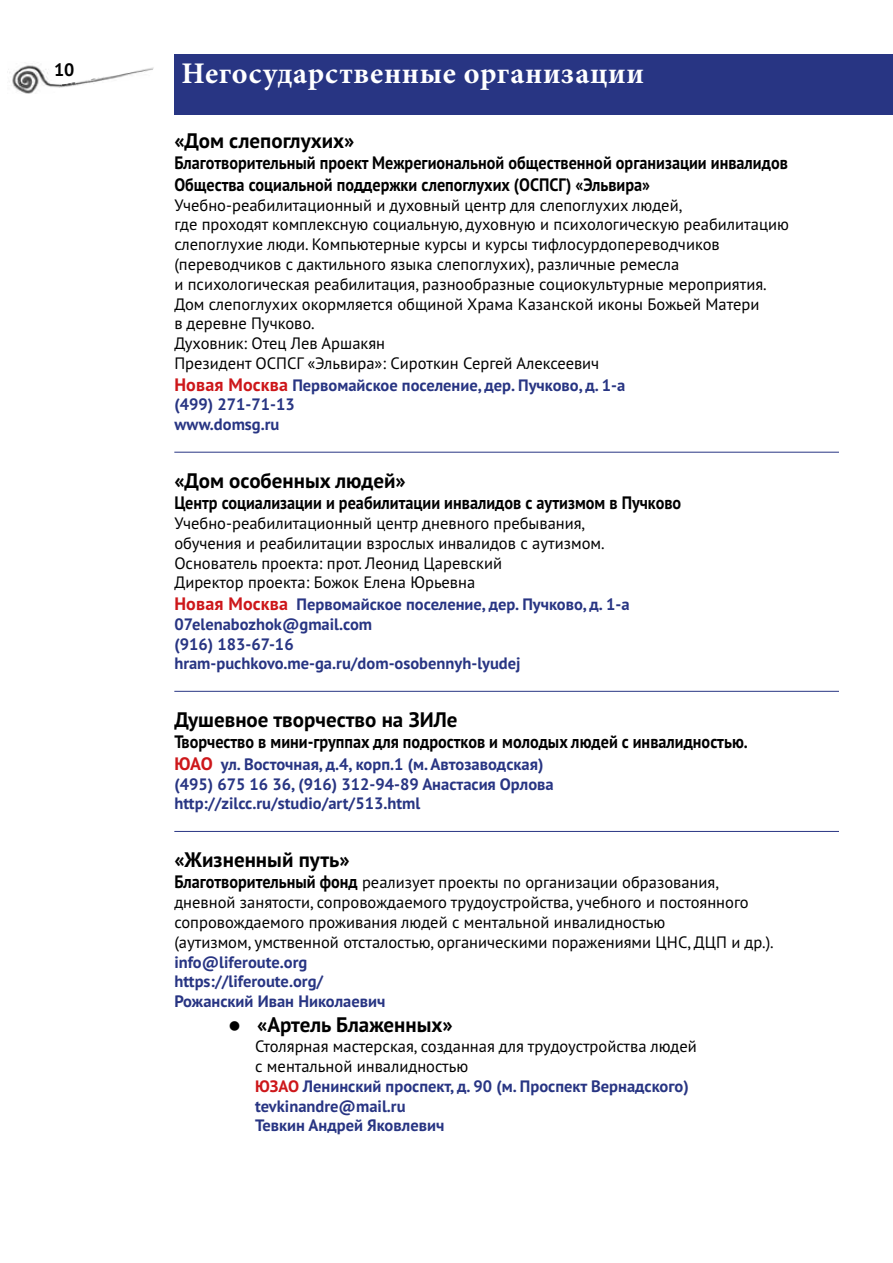
<style>
.page{position:relative;width:893px;height:1263px;background:#fff}
.page>*{position:absolute;margin:0;border:0;box-sizing:border-box;transform-origin:0 0}
.t1{font:700 30px "Minion Pro";letter-spacing:.02em;color:#fff}
.t2{font:700 21px "PT Sans Pro";color:#000}
.t3{font:700 18px/21.6px "PT Sans Pro";color:#000;scale:.9 1}
.t4{font:700 18px "PT Sans Pro";color:#000}
.t5{font:16.5px/19.8px "PT Sans Pro";color:#000}
.t6{font:700 16.5px/19.8px "PT Sans Pro";color:#283583}
.s1{font-size:18px;color:#cd171a}
.s2{font-weight:700;font-size:18px}
.s3{font-weight:400;color:#000}
.s4{color:#cd171a}
</style>
<div class="page">
<img style="left:8px;top:65px;width:146px;height:29px">
<div style="left:174px;top:54px;width:719px;height:61px;background:#283583"></div>
<hr style="left:174px;top:452px;width:665px;height:1px;background:#283583">
<hr style="left:174px;top:691px;width:665px;height:1px;background:#283583">
<hr style="left:174px;top:831px;width:665px;height:1px;background:#283583">
<p class="t4" style="left:54px;top:57px;width:22px">10</p>
<h1 class="t1" style="left:181px;top:52px;width:464px">Негосударственные организации</h1>
<p class="t2" style="left:174px;top:126px;width:182px">«Дом слепоглухих»</p>
<p class="t3" style="left:174px;top:152px;width:683px">Благотворительный проект Межрегиональной общественной организации инвалидов<br>Общества социальной поддержки слепоглухих (ОСПСГ) «Эльвира»</p>
<p class="t5" style="left:174px;top:194px;width:616px">Учебно-реабилитационный и духовный центр для слепоглухих людей,<br>где проходят комплексную социальную, духовную и психологическую реабилитацию слепоглухие люди. Компьютерные курсы и курсы тифлосурдопереводчиков (переводчиков с дактильного языка слепоглухих), различные ремесла<br>и психологическая реабилитация, разнообразные социокультурные мероприятия.<br>Дом слепоглухих окормляется общиной Храма Казанской иконы Божьей Матери<br>в деревне Пучково.<br>Духовник: Отец Лев Аршакян<br>Президент ОСПСГ «Эльвира»: Сироткин Сергей Алексеевич</p>
<p class="t6" style="left:174px;top:375px;width:452px"><span class="s1">Новая Москва</span> Первомайское поселение, дер. Пучково, д. 1-а (499) 271-71-13<br>www.domsg.ru</p>
<p class="t2" style="left:174px;top:466px;width:233px">«Дом особенных людей»</p>
<p class="t3" style="left:174px;top:492px;width:565px">Центр социализации и реабилитации инвалидов с аутизмом в Пучково</p>
<p class="t5" style="left:174px;top:513px;width:432px">Учебно-реабилитационный центр дневного пребывания, обучения и реабилитации взрослых инвалидов с аутизмом.<br>Основатель проекта: прот. Леонид Царевский<br>Директор проекта: Божок Елена Юрьевна</p>
<p class="t6" style="left:174px;top:594px;width:457px"><span class="s1">Новая Москва</span> Первомайское поселение, дер. Пучково, д. 1-а 07elenabozhok@gmail.com<br>(916) 183-67-16 hram-puchkovo.me-ga.ru/dom-osobennyh-lyudej</p>
<p class="t2" style="left:174px;top:705px;width:285px">Душевное творчество на ЗИЛе</p>
<p class="t3" style="left:174px;top:731px;width:639px">Творчество в мини-группах для подростков и молодых людей с инвалидностью.</p>
<p class="t6" style="left:174px;top:754px;width:381px"><span class="s1">ЮАО</span> ул. Восточная, д.4, корп.1 (м. Автозаводская) (495) 675 16 36, (916) 312-94-89 Анастасия Орлова http://zilcc.ru/studio/art/513.html</p>
<p class="t2" style="left:174px;top:845px;width:177px">«Жизненный путь»</p>
<p class="t5" style="left:174px;top:872px;width:601px"><span class="s2">Благотворительный фонд</span> реализует проекты по организации образования, дневной занятости, сопровождаемого трудоустройства, учебного и постоянного сопровождаемого проживания людей с ментальной инвалидностью<br>(аутизмом, умственной отсталостью, органическими поражениями ЦНС, ДЦП и др.).</p>
<p class="t6" style="left:174px;top:951px;width:213px">info@liferoute.org https://liferoute.org/<br>Рожанский Иван Николаевич</p>
<p class="t2" style="left:228px;top:1011px;width:226px">● «Артель Блаженных»</p>
<p class="t6" style="left:255px;top:1036px;width:443px"><span class="s3">Столярная мастерская, созданная для трудоустройства людей с ментальной инвалидностью<br></span><span class="s4">ЮЗАО</span> Ленинский проспект, д. 90 (м. Проспект Вернадского) tevkinandre@mail.ru<br>Тевкин Андрей Яковлевич</p>
</div>
